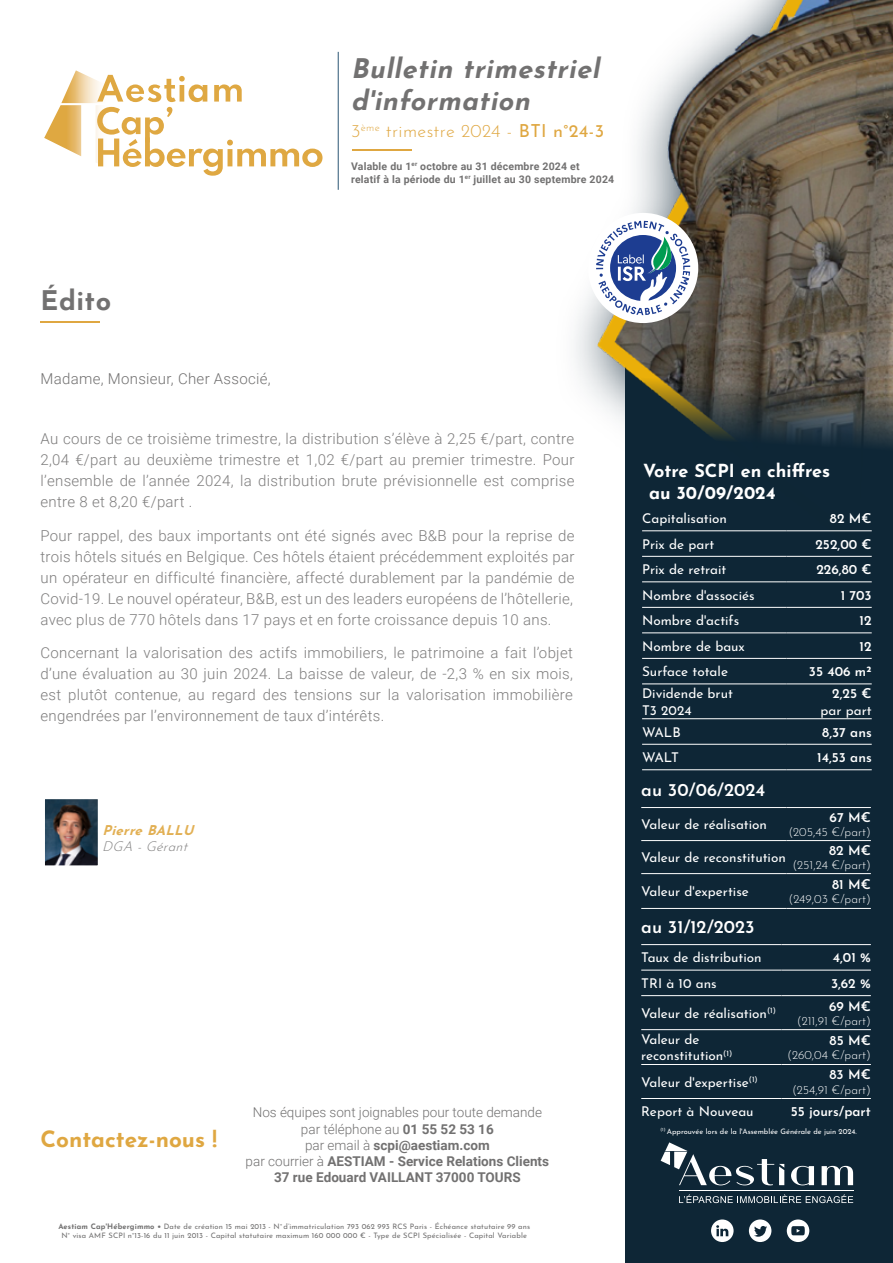
<style>
.page{position:relative;width:893px;height:1263px;background:#fff}
.page>*{position:absolute;margin:0;border:0;box-sizing:border-box;transform-origin:0 0}
.t1{font:italic 700 27px/32.4px "Josefin Sans";color:#727171}
.t2{font:700 27px "Josefin Sans";letter-spacing:.02em;color:#727171}
.t3{font:700 22.5px "Josefin Sans";color:#dfa741}
.t4{font:700 18px/21.6px "Josefin Sans";color:#fff}
.t5{font:300 18px "Josefin Sans";letter-spacing:.02em;color:#dfa741}
.t6{font:600 18px "Josefin Sans";color:#fff}
.t7{font:300 15px/21px "Roboto";letter-spacing:.02em;color:#7e7d7d;text-align:justify}
.t8{font:300 15px "Roboto";letter-spacing:.02em;color:#727171}
.t9{font:13.5px/16.2px "Josefin Sans";color:#fff}
.t10{font:700 13.5px/16.2px "Roboto";color:#727171;text-align:center}
.t11{font:600 13.5px "Josefin Sans";color:#fff}
.t12{font:italic 700 13.5px "Josefin Sans";color:#e2b054}
.t13{font:italic 300 13.5px "Josefin Sans";color:#7e7d7d}
.t14{font:300 12px "Josefin Sans";color:#fff}
.t15{font:700 10.5px/12.6px "Roboto";letter-spacing:.02em;color:#727171}
.t16{font:7.5px/9px "Josefin Sans";letter-spacing:.02em;color:#727171;text-align:center}
.t17{font:7.5px "Josefin Sans";color:#fff}
.s1{font-weight:400}
.s2{font-weight:300}
.s3{font-weight:700}
</style>
<div class="page">
<div style="left:625px;top:300px;width:268px;height:963px;background:#0e2636"></div>
<hr style="left:40px;top:321px;width:60px;height:2px;background:#dfa741">
<svg style="left:575px;top:291px;width:297px;height:316px"></svg>
<img style="left:597px;top:0;width:296px;height:556px">
<img style="left:45px;top:800px;width:52px;height:65px">
<div style="left:40px;top:795px;width:62px;height:75px;border:4px solid #fff"></div>
<hr style="left:338px;top:52px;width:1px;height:138px;background:#2b5674">
<hr style="left:642px;top:530px;width:145px;height:1px;background:#fff">
<hr style="left:787px;top:530px;width:85px;height:1px;background:#fff">
<hr style="left:642px;top:556px;width:145px;height:1px;background:#fff">
<hr style="left:787px;top:556px;width:85px;height:1px;background:#fff">
<hr style="left:642px;top:582px;width:145px;height:1px;background:#fff">
<hr style="left:787px;top:582px;width:85px;height:1px;background:#fff">
<hr style="left:642px;top:607px;width:145px;height:1px;background:#fff">
<hr style="left:787px;top:607px;width:85px;height:1px;background:#fff">
<hr style="left:642px;top:633px;width:145px;height:1px;background:#fff">
<hr style="left:787px;top:633px;width:85px;height:1px;background:#fff">
<hr style="left:642px;top:658px;width:145px;height:1px;background:#fff">
<hr style="left:787px;top:658px;width:85px;height:1px;background:#fff">
<hr style="left:642px;top:684px;width:145px;height:1px;background:#fff">
<hr style="left:787px;top:684px;width:85px;height:1px;background:#fff">
<hr style="left:642px;top:718px;width:145px;height:1px;background:#fff">
<hr style="left:787px;top:718px;width:85px;height:1px;background:#fff">
<hr style="left:642px;top:744px;width:145px;height:1px;background:#fff">
<hr style="left:787px;top:744px;width:85px;height:1px;background:#fff">
<hr style="left:642px;top:769px;width:145px;height:1px;background:#fff">
<hr style="left:787px;top:769px;width:85px;height:1px;background:#fff">
<hr style="left:352px;top:149px;width:59px;height:2px;background:#dfa741">
<svg style="left:711px;top:1219px;width:23px;height:23px"></svg>
<svg style="left:749px;top:1219px;width:22px;height:23px"></svg>
<svg style="left:787px;top:1219px;width:22px;height:23px"></svg>
<hr style="left:641px;top:995px;width:141px;height:1px;background:#fff">
<hr style="left:782px;top:995px;width:89px;height:1px;background:#fff">
<hr style="left:641px;top:1064px;width:141px;height:1px;background:#fff">
<hr style="left:782px;top:1064px;width:89px;height:1px;background:#fff">
<hr style="left:641px;top:944px;width:141px;height:1px;background:#fff">
<hr style="left:782px;top:944px;width:89px;height:1px;background:#fff">
<hr style="left:641px;top:970px;width:141px;height:1px;background:#fff">
<hr style="left:782px;top:970px;width:89px;height:1px;background:#fff">
<hr style="left:641px;top:1029px;width:141px;height:1px;background:#fff">
<hr style="left:782px;top:1029px;width:89px;height:1px;background:#fff">
<hr style="left:641px;top:1098px;width:141px;height:1px;background:#fff">
<hr style="left:782px;top:1098px;width:89px;height:1px;background:#fff">
<div style="left:588px;top:213px;width:110px;height:110px;background:#fff;border-radius:50%"></div>
<svg style="left:596px;top:221px;width:94px;height:94px"></svg>
<svg style="left:791px;top:1166px;width:23px;height:19px"></svg>
<svg style="left:822px;top:1166px;width:31px;height:19px"></svg>
<svg style="left:679px;top:1194px;width:174px;height:9px"></svg>
<hr style="left:679px;top:1190px;width:174px;height:1px;background:#fff">
<svg style="left:661px;top:1142px;width:123px;height:43px"></svg>
<img style="left:61px;top:70px;width:52px;height:33px">
<img style="left:44px;top:105px;width:37px;height:51px">
<img style="left:96px;top:105px;width:1px;height:58px">
<svg style="left:97px;top:75px;width:225px;height:101px"></svg>
<hr style="left:787px;top:807px;width:84px;height:1px;background:#fff">
<hr style="left:641px;top:873px;width:146px;height:1px;background:#fff">
<hr style="left:787px;top:873px;width:84px;height:1px;background:#fff">
<hr style="left:641px;top:807px;width:146px;height:1px;background:#fff">
<hr style="left:641px;top:840px;width:146px;height:1px;background:#fff">
<hr style="left:787px;top:840px;width:84px;height:1px;background:#fff">
<hr style="left:641px;top:908px;width:146px;height:1px;background:#fff">
<hr style="left:787px;top:908px;width:84px;height:1px;background:#fff">
<h1 class="t1" style="left:351px;top:48px;width:257px">Bulletin trimestriel d'information</h1>
<p class="t5" style="left:351px;top:116px;width:255px">3<sup>ème</sup> trimestre 2024 - <span class="s1">BTI n°24-3</span></p>
<p class="t15" style="left:351px;top:159px;width:265px">Valable du 1<sup>er</sup> octobre au 31 décembre 2024 et<br>relatif à la période du 1<sup>er</sup> juillet au 30 septembre 2024</p>
<h1 class="t2" style="left:40px;top:276px;width:72px">Édito</h1>
<p class="t8" style="left:40px;top:368px;width:232px">Madame, Monsieur, Cher Associé,</p>
<p class="t7" style="left:40px;top:427px;width:535px">Au cours de ce troisième trimestre, la distribution s’élève à 2,25 €/part, contre 2,04 €/part au deuxième trimestre et 1,02 €/part au premier trimestre. Pour l’ensemble de l’année 2024, la distribution brute prévisionnelle est comprise entre 8 et 8,20 €/part .</p>
<p class="t7" style="left:40px;top:524px;width:536px">Pour rappel, des baux importants ont été signés avec B&amp;B pour la reprise de trois hôtels situés en Belgique. Ces hôtels étaient précédemment exploités par un opérateur en difficulté financière, affecté durablement par la pandémie de Covid-19. Le nouvel opérateur, B&amp;B, est un des leaders européens de l’hôtellerie, avec plus de 770 hôtels dans 17 pays et en forte croissance depuis 10 ans.</p>
<p class="t7" style="left:40px;top:642px;width:534px">Concernant la valorisation des actifs immobiliers, le patrimoine a fait l’objet d’une évaluation au 30 juin 2024. La baisse de valeur, de -2,3 % en six mois, est plutôt contenue, au regard des tensions sur la valorisation immobilière engendrées par l’environnement de taux d’intérêts.</p>
<p class="t12" style="left:103px;top:818px;width:98px">PierreBALLU</p>
<p class="t13" style="left:102px;top:836px;width:91px">DGA -Gérant</p>
<h2 class="t3" style="left:40px;top:1119px;width:178px">Contactez-nous !</h2>
<p class="t10" style="left:246px;top:1104px;width:305px"><span class="s2">Nos équipes sont joignables pour toute demande par téléphone au</span> 01 55 52 53 16<br><span class="s2">par email à</span> scpi@aestiam.com<br><span class="s2">par courrier à</span> AESTIAM - Service Relations Clients 37 rue Edouard VAILLANT 37000 TOURS</p>
<p class="t16" style="left:58px;top:1221px;width:473px"><span class="s3">Aestiam Cap'Hébergimmo •</span> Date de création 15 mai 2013 - N° d’immatriculation 793 062 993 RCS Paris - Échéance statutaire 99 ans<br>N° visa AMF SCPI n°13-16 du 11 juin 2013 - Capital statutaire maximum 160 000 000 € - Type de SCPI Spécialisée - Capital Variable</p>
<p class="t4" style="left:649px;top:458px;width:183px;text-indent:-6px">Votre SCPI en chiffres au 30/09/2024</p>
<p class="t9" style="left:642px;top:509px;width:86px">Capitalisation</p>
<p class="t11" style="left:830px;top:507px;width:43px">82 M€</p>
<p class="t9" style="left:642px;top:534px;width:74px">Prix de part</p>
<p class="t11" style="left:815px;top:532px;width:58px">252,00 €</p>
<p class="t9" style="left:642px;top:560px;width:86px">Prix de retrait</p>
<p class="t11" style="left:816px;top:558px;width:57px">226,80 €</p>
<p class="t9" style="left:642px;top:585px;width:114px">Nombre d'associés</p>
<p class="t11" style="left:841px;top:583px;width:33px">1 703</p>
<p class="t9" style="left:642px;top:611px;width:99px">Nombre d'actifs</p>
<p class="t11" style="left:860px;top:609px;width:14px">12</p>
<p class="t9" style="left:642px;top:636px;width:104px">Nombre de baux</p>
<p class="t11" style="left:860px;top:634px;width:14px">12</p>
<p class="t9" style="left:642px;top:662px;width:87px">Surface totale</p>
<p class="t11" style="left:809px;top:660px;width:64px">35 406 m²</p>
<p class="t9" style="left:642px;top:684px;width:92px">Dividende brut<br>T3 2024</p>
<p class="t11" style="left:832px;top:682px;width:41px">2,25 €</p>
<p class="t9" style="left:821px;top:700px;width:53px">par part</p>
<p class="t9" style="left:642px;top:722px;width:40px">WALB</p>
<p class="t11" style="left:822px;top:720px;width:51px">8,37 ans</p>
<p class="t9" style="left:642px;top:748px;width:38px">WALT</p>
<p class="t11" style="left:817px;top:746px;width:56px">14,53 ans</p>
<p class="t6" style="left:641px;top:774px;width:125px">au 30/06/2024</p>
<p class="t9" style="left:641px;top:815px;width:127px">Valeur de réalisation</p>
<p class="t11" style="left:830px;top:806px;width:43px">67 M€</p>
<p class="t14" style="left:788px;top:823px;width:84px">(205,45 €/part)</p>
<p class="t9" style="left:641px;top:848px;width:146px">Valeur de reconstitution</p>
<p class="t11" style="left:829px;top:839px;width:43px">82 M€</p>
<p class="t14" style="left:792px;top:856px;width:80px">(251,24 €/part)</p>
<p class="t9" style="left:641px;top:881px;width:109px">Valeur d'expertise</p>
<p class="t11" style="left:832px;top:872px;width:40px">81 M€</p>
<p class="t14" style="left:789px;top:890px;width:84px">(249,03 €/part)</p>
<p class="t6" style="left:641px;top:912px;width:115px">au 31/12/2023</p>
<p class="t9" style="left:641px;top:948px;width:122px">Taux de distribution</p>
<p class="t11" style="left:833px;top:946px;width:40px">4,01 %</p>
<p class="t9" style="left:641px;top:973px;width:77px">TRI à 10 ans</p>
<p class="t11" style="left:831px;top:972px;width:41px">3,62 %</p>
<p class="t9" style="left:641px;top:1003px;width:136px">Valeur de réalisation<sup>(1)</sup></p>
<p class="t11" style="left:829px;top:994px;width:43px">69 M€</p>
<p class="t14" style="left:797px;top:1011px;width:75px">(211,91 €/part)</p>
<p class="t9" style="left:641px;top:1029px;width:92px">Valeur de reconstitution<sup>(1)</sup></p>
<p class="t11" style="left:830px;top:1029px;width:43px">85 M€</p>
<p class="t14" style="left:787px;top:1046px;width:85px">(260,04 €/part)</p>
<p class="t9" style="left:641px;top:1072px;width:118px">Valeur d'expertise<sup>(1)</sup></p>
<p class="t11" style="left:829px;top:1063px;width:43px">83 M€</p>
<p class="t14" style="left:792px;top:1080px;width:80px">(254,91 €/part)</p>
<p class="t9" style="left:641px;top:1102px;width:114px">Report à Nouveau</p>
<p class="t11" style="left:791px;top:1100px;width:82px">55 jours/part</p>
<p class="t17" style="left:660px;top:1125px;width:198px"><sup>(1)</sup> Approuvée lors de la l'Assemblée Générale de juin 2024.</p>
</div>
